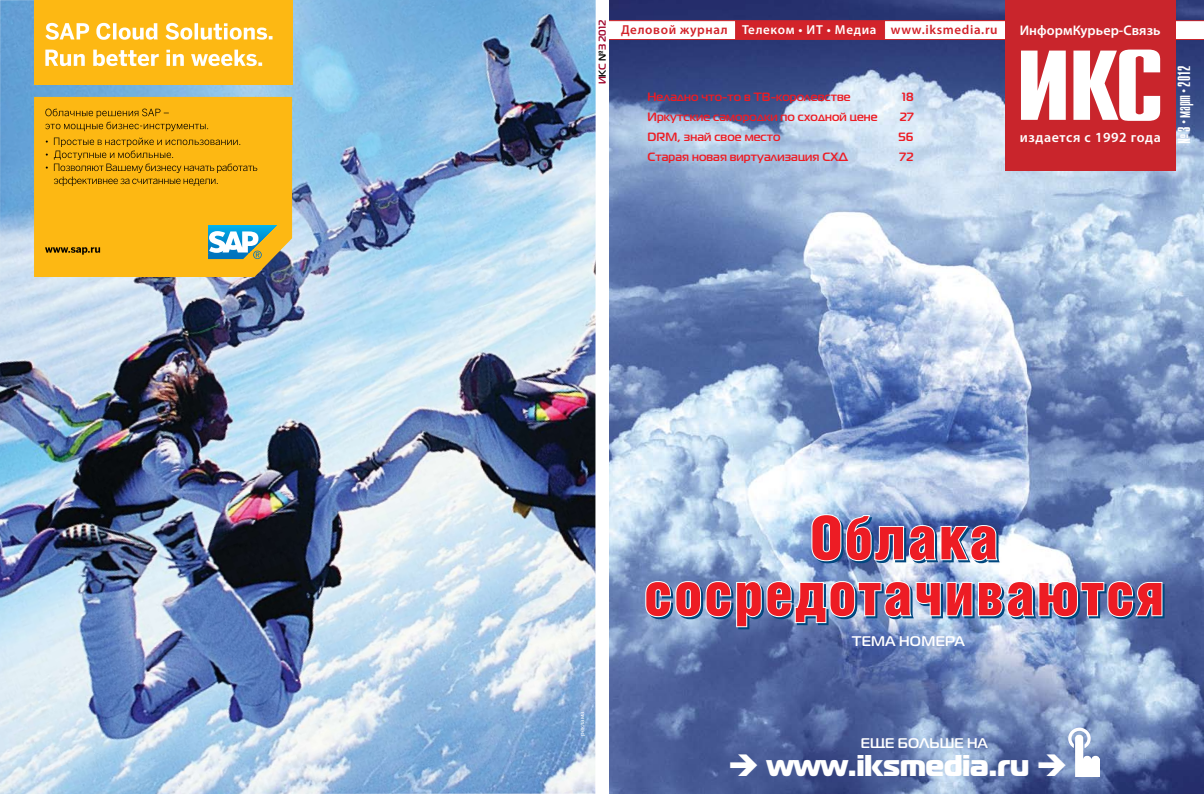
<style>
.page{position:relative;width:1204px;height:794px;background:#fff}
.page>*{position:absolute;margin:0;border:0;box-sizing:border-box;transform-origin:0 0}
.t1{font:900 60px/56px "Helios Cond";letter-spacing:.025em;color:#ed1c24;text-align:center}
.t2{font:30px "Magistral Black C";color:#fff}
.t3{font:17.6px "Compact C";color:#fff}
.t4{font:700 14px "Magistral C";letter-spacing:.01em;color:#fff}
.t5{font:600 14px "Myriad Pro";letter-spacing:.005em;color:#fff}
.t6{font:600 14px "Myriad Pro";letter-spacing:.045em;color:#fff}
.t7{font:600 13px "Myriad Pro";letter-spacing:.05em;color:#d2232a}
.t8{font:700 12px "Magistral C";letter-spacing:.01em;color:#ed1c24}
.t9{font:700 10px "Magistral C";color:#9e032a}
.t10{font:6px "Pragmatica C";color:#fff}
.s1{color:#000}
.s2{color:#fff}
</style>
<div class="page">
<img style="left:609px;top:0;width:595px;height:794px">
<div style="left:603px;top:20px;width:408px;height:20px;background:#d2232a;border:1px solid #c9252c"></div>
<svg style="left:884px;top:20px;width:320px;height:20px"></svg>
<div style="left:601px;top:20px;width:135px;height:20px;background:#fff;border:1px solid #c9252c"></div>
<div style="left:1005px;top:0;width:170px;height:170px;background:#c9252c"></div>
<svg style="left:1021px;top:51px;width:44px;height:69px;background:#f6ddde"></svg>
<svg style="left:1073px;top:50px;width:87px;height:71px"></svg>
<svg style="left:1068px;top:727px;width:31px;height:49px"></svg>
<svg style="left:810px;top:513px;width:191px;height:51px"></svg>
<svg style="left:644px;top:580px;width:521px;height:50px;background:#88a3c7"></svg>
<div style="left:595px;top:0;width:13px;height:794px;background:#fff"></div>
<img style="left:0;top:0;width:595px;height:794px">
<div style="left:34px;top:0;width:258px;height:84px;background:#fdb813"></div>
<div style="left:34px;top:97px;width:258px;height:180px;background:#fdb813"></div>
<svg style="left:45px;top:23px;width:227px;height:17px"></svg>
<svg style="left:45px;top:50px;width:217px;height:16px"></svg>
<svg style="left:208px;top:225px;width:69px;height:34px"></svg>
<svg style="left:45px;top:247px;width:55px;height:8px"></svg>
<svg style="left:45px;top:109px;width:163px;height:22px;background:#dda110"></svg>
<svg style="left:54px;top:138px;width:203px;height:48px;background:#e0a310"></svg>
<svg style="left:691px;top:776px;width:30px;height:1px"></svg>
<p class="t9" style="left:596px;top:84px;width:66px;rotate:-90deg">И<span class="s1">К</span>С <span class="s1">№</span>3 2012</p>
<p class="t7" style="left:621px;top:22px;width:378px">Деловой журнал <span class="s2">Телеком • ИТ • Медиа</span> www.iksmedia.ru</p>
<p class="t5" style="left:1019px;top:21px;width:142px">ИнформКурьер-Связь</p>
<p class="t8" style="left:647px;top:90px;width:204px">Неладно что-то в ТВ-королевстве</p>
<p class="t8" style="left:902px;top:90px;width:13px">18</p>
<p class="t8" style="left:647px;top:110px;width:232px">Иркутские самородки по сходной цене</p>
<p class="t8" style="left:899px;top:110px;width:16px">27</p>
<p class="t8" style="left:647px;top:130px;width:134px">DRM, знай свое место</p>
<p class="t8" style="left:898px;top:130px;width:17px">56</p>
<p class="t8" style="left:647px;top:150px;width:202px">Старая новая виртуализация СХД</p>
<p class="t8" style="left:899px;top:150px;width:16px">72</p>
<p class="t6" style="left:1020px;top:129px;width:142px">издается с 1992 года</p>
<h3 class="t3" style="left:1175px;top:144px;width:80px;rotate:-90deg">№ 3•март•2012</h3>
<p class="t10" style="left:579px;top:736px;width:26px;rotate:-90deg">реклама</p>
<h1 class="t1" style="left:644px;top:509px;width:522px">Облака сосредотачиваются</h1>
<p class="t4" style="left:852px;top:633px;width:114px">ТЕМА НОМЕРА</p>
<p class="t4" style="left:861px;top:735px;width:128px">ЕЩЕ БОЛЬШЕ НА</p>
<h2 class="t2" style="left:727px;top:746px;width:342px">➔ www.iksmedia.ru ➔</h2>
</div>
